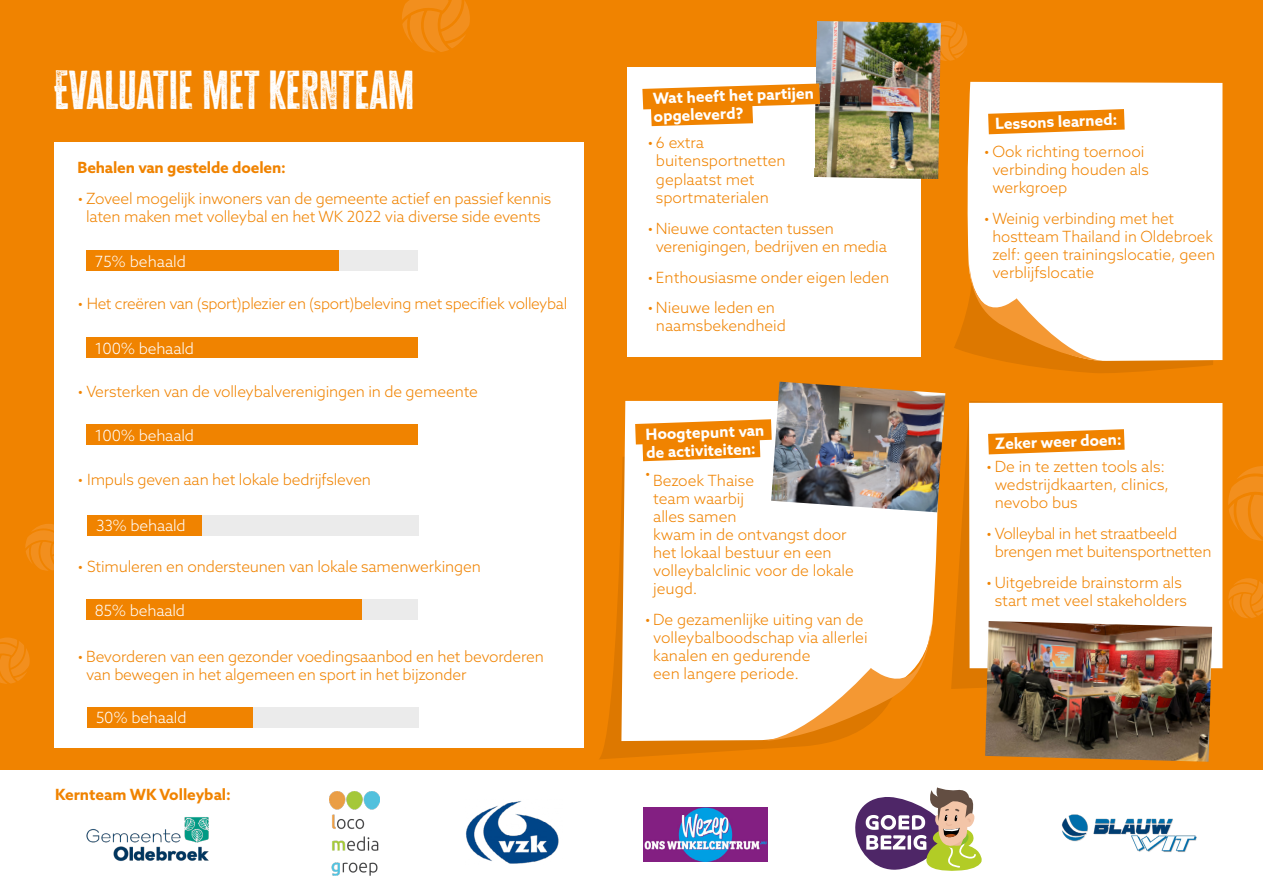
<style>
.page{position:relative;width:1263px;height:893px;background:#fff}
.page>*{position:absolute;margin:0;border:0;box-sizing:border-box;transform-origin:0 0}
.t1{font:44.7px "Cheddar Gothic Rough";color:#fff}
.t2{font:300 15.45px/18px "Azo Sans";letter-spacing:-.01em;color:#f08300}
.t3{font:700 15.45px/18px "Azo Sans";color:#fff}
.t4{font:300 15.45px "Azo Sans";letter-spacing:-.01em;color:#fff}
.t5{font:700 15.45px "Azo Sans";letter-spacing:-.01em;color:#f08300}
</style>
<div class="page">
<div style="left:0;top:0;width:1263px;height:772px;background:#f08300"></div>
<div style="left:0;top:770px;width:1263px;height:123px;background:#fff"></div>
<svg style="left:1228px;top:578px;width:35px;height:40px"></svg>
<svg style="left:941px;top:21px;width:26px;height:40px"></svg>
<svg style="left:25px;top:524px;width:29px;height:47px"></svg>
<svg style="left:0;top:637px;width:30px;height:47px"></svg>
<svg style="left:1228px;top:466px;width:35px;height:75px"></svg>
<svg style="left:402px;top:0;width:68px;height:52px"></svg>
<div style="left:54px;top:142px;width:529px;height:606px;background:#fff"></div>
<img style="left:330px;top:792px;width:49px;height:84px">
<img style="left:1062px;top:814px;width:135px;height:38px">
<img style="left:466px;top:801px;width:93px;height:63px">
<img style="left:643px;top:807px;width:125px;height:54px">
<img style="left:86px;top:817px;width:123px;height:44px">
<div style="left:86px;top:250px;width:332px;height:21px;background:#ebebeb"></div>
<div style="left:87px;top:515px;width:332px;height:20px;background:#ebebeb"></div>
<div style="left:86px;top:599px;width:332px;height:21px;background:#ebebeb"></div>
<div style="left:87px;top:707px;width:332px;height:20px;background:#ebebeb"></div>
<div style="left:86px;top:337px;width:332px;height:21px;background:#f08300"></div>
<div style="left:86px;top:424px;width:332px;height:21px;background:#f08300"></div>
<div style="left:86px;top:250px;width:253px;height:21px;background:#f08300"></div>
<div style="left:87px;top:515px;width:115px;height:20px;background:#f08300"></div>
<div style="left:86px;top:599px;width:276px;height:21px;background:#f08300"></div>
<div style="left:87px;top:707px;width:166px;height:20px;background:#f08300"></div>
<svg style="left:855px;top:787px;width:127px;height:84px"></svg>
<svg style="left:951px;top:401px;width:203px;height:288px"></svg>
<div style="left:969px;top:403px;width:253px;height:265px;background:#fff"></div>
<img style="left:985px;top:621px;width:227px;height:141px">
<svg style="left:599px;top:531px;width:233px;height:228px"></svg>
<div style="left:621px;top:401px;width:317px;height:340px;background:#fff"></div>
<svg style="left:762px;top:623px;width:170px;height:118px"></svg>
<img style="left:771px;top:382px;width:174px;height:130px">
<div style="left:627px;top:67px;width:293px;height:290px;background:#fff"></div>
<img style="left:814px;top:21px;width:127px;height:158px">
<svg style="left:954px;top:315px;width:259px;height:58px;fill:#dd7800"></svg>
<div style="left:966px;top:82px;width:256px;height:279px;background:#fff"></div>
<svg style="left:968px;top:260px;width:134px;height:101px"></svg>
<svg style="left:988px;top:109px;width:137px;height:25px"></svg>
<svg style="left:988px;top:429px;width:137px;height:25px"></svg>
<svg style="left:635px;top:419px;width:137px;height:42px"></svg>
<svg style="left:642px;top:84px;width:178px;height:42px"></svg>
<h1 class="t1" style="left:54px;top:62px;width:362px">EVALUATIE MET KERNTEAM</h1>
<p class="t5" style="left:78px;top:157px;width:210px">Behalen van gestelde doelen:</p>
<p class="t2" style="left:78px;top:189px;width:475px;text-align:center">• Zoveel mogelijk inwoners van de gemeente actief en passief kennis laten maken met volleybal en het WK 2022 via diverse side events</p>
<p class="t4" style="left:95px;top:251px;width:93px">75% behaald</p>
<p class="t2" style="left:78px;top:295px;width:491px">• Het creëren van (sport)plezier en (sport)beleving met specifiek volleybal</p>
<p class="t4" style="left:95px;top:338px;width:101px">100% behaald</p>
<p class="t2" style="left:78px;top:382px;width:402px">• Versterken van de volleybalverenigingen in de gemeente</p>
<p class="t4" style="left:95px;top:425px;width:101px">100% behaald</p>
<p class="t2" style="left:78px;top:470px;width:295px">• Impuls geven aan het lokale bedrijfsleven</p>
<p class="t4" style="left:96px;top:516px;width:91px">33% behaald</p>
<p class="t2" style="left:78px;top:558px;width:405px">• Stimuleren en ondersteunen van lokale samenwerkingen</p>
<p class="t4" style="left:95px;top:600px;width:92px">85% behaald</p>
<p class="t2" style="left:86px;top:647px;width:459px;text-indent:-8px">• Bevorderen van een gezonder voedingsaanbod en het bevorderen van bewegen in het algemeen en sport in het bijzonder</p>
<p class="t4" style="left:96px;top:707px;width:92px">50% behaald</p>
<p class="t5" style="left:55px;top:784px;width:177px">Kernteam WK Volleybal:</p>
<p class="t3" style="left:653px;top:89px;width:162px;rotate:-2deg">Wat heeft het partijen opgeleverd?</p>
<p class="t2" style="left:656px;top:133px;width:131px;text-indent:-8px">• 6 extra buitensportnetten geplaatst met sportmaterialen</p>
<p class="t2" style="left:656px;top:219px;width:233px;text-indent:-8px">• Nieuwe contacten tussen verenigingen, bedrijven en media</p>
<p class="t2" style="left:647px;top:268px;width:243px">• Enthousiasme onder eigen leden</p>
<p class="t2" style="left:656px;top:299px;width:132px;text-indent:-8px">• Nieuwe leden en naamsbekendheid</p>
<p class="t3" style="left:645px;top:425px;width:120px;rotate:-2deg">Hoogtepunt van de activiteiten:</p>
<p class="t2" style="left:645px;top:464px;width:8px">•</p>
<p class="t2" style="left:653px;top:472px;width:202px">Bezoek Thaise<br>team waarbij<br>alles samen<br>kwam in de ontvangst door het lokaal bestuur en een volleybalclinic voor de lokale jeugd.</p>
<p class="t2" style="left:653px;top:610px;width:216px;text-indent:-8px">• De gezamenlijke uiting van de volleybalboodschap via allerlei kanalen en gedurende<br>een langere periode.</p>
<p class="t3" style="left:995px;top:114px;width:123px;rotate:-2deg">Lessons learned:</p>
<p class="t2" style="left:992px;top:142px;width:158px;text-indent:-8px">• Ook richting toernooi verbinding houden als werkgroep</p>
<p class="t2" style="left:992px;top:209px;width:224px;text-indent:-8px">• Weinig verbinding met het hostteam Thailand in Oldebroek zelf: geen trainingslocatie, geen verblijfslocatie</p>
<p class="t3" style="left:995px;top:434px;width:128px;rotate:-2deg">Zeker weer doen:</p>
<p class="t2" style="left:995px;top:457px;width:176px;text-indent:-8px">• De in te zetten tools als: wedstrijdkaarten, clinics, nevobo bus</p>
<p class="t2" style="left:995px;top:524px;width:218px;text-indent:-8px">• Volleybal in het straatbeeld brengen met buitensportnetten</p>
<p class="t2" style="left:986px;top:573px;width:202px;text-align:center">• Uitgebreide brainstorm als start met veel stakeholders</p>
</div>
